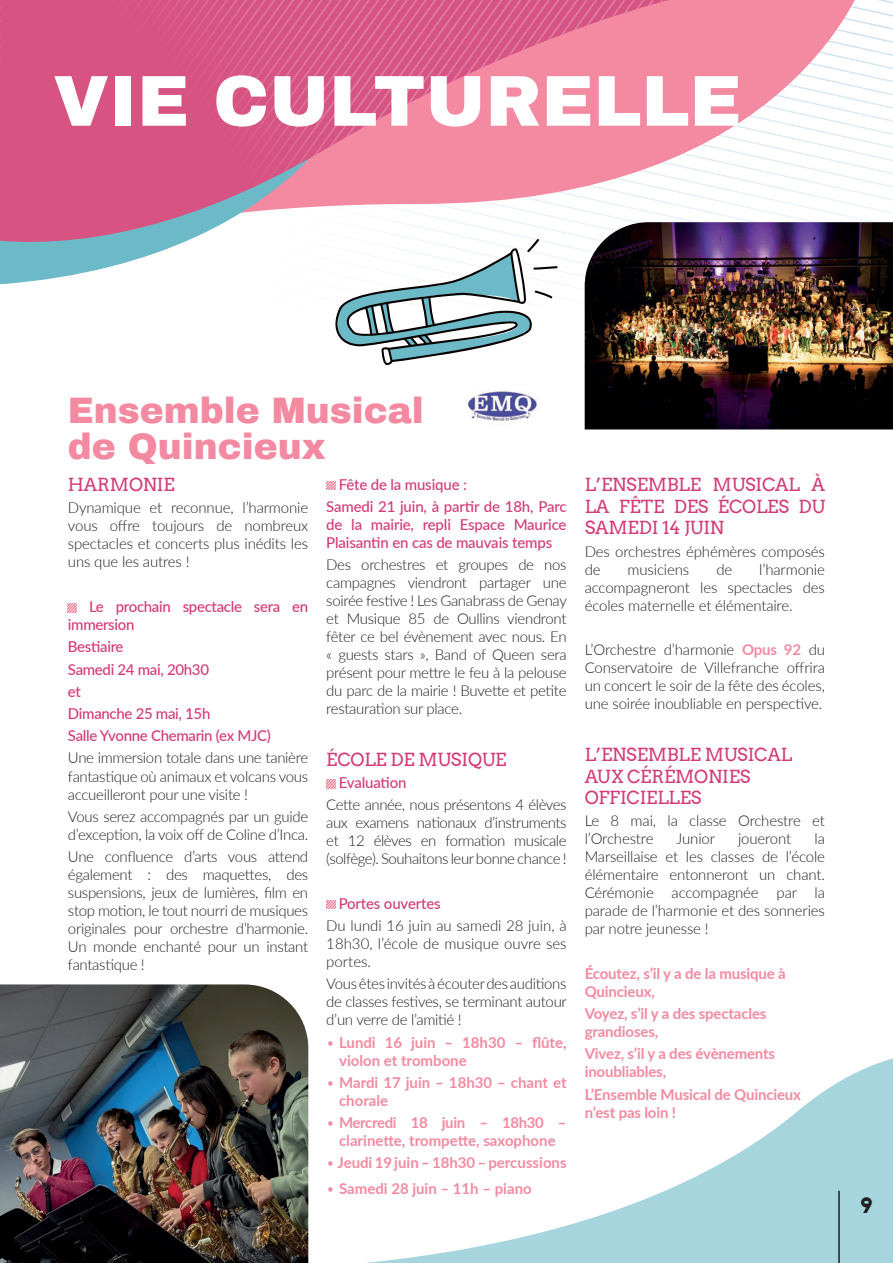
<style>
.page{position:relative;width:893px;height:1263px;background:#fff}
.page>*{position:absolute;margin:0;border:0;box-sizing:border-box;transform-origin:0 0}
.t1{font:900 72px "Archivo";color:#fff}
.t2{font:900 36px/36px "Archivo";color:#f38aa1}
.t3{font:700 21px "Arvo";color:#231f20}
.t4{font:18px/21.6px "Arvo";letter-spacing:-.01em;color:#d33a78;text-align:justify}
.t5{font:300 15px/18px "Lato";letter-spacing:-.02em;color:#231f20;text-align:justify}
.t6{font:700 15px/18px "Lato";letter-spacing:-.01em;color:#f38aa1}
.t7{font:500 15px/22.2px "Lato";letter-spacing:-.02em;color:#d33a78}
.s1{font-weight:300}
.s2{font-weight:700;color:#f38aa1}
</style>
<div class="page">
<svg style="left:558px;top:0;width:309px;height:277px"></svg>
<svg style="left:0;top:250px;width:164px;height:35px;fill:#6cb9c7"></svg>
<img style="left:0;top:0;width:783px;height:247px">
<svg style="left:308px;top:1050px;width:585px;height:213px"></svg>
<hr style="left:838px;top:1191px;width:2px;height:72px;background:#231f20">
<img style="left:0;top:0;width:1px;height:134px">
<svg style="left:68px;top:604px;width:9px;height:8px"></svg>
<svg style="left:326px;top:481px;width:9px;height:9px"></svg>
<svg style="left:326px;top:780px;width:9px;height:8px"></svg>
<svg style="left:326px;top:900px;width:9px;height:9px"></svg>
<img style="left:585px;top:222px;width:308px;height:207px">
<img style="left:0;top:984px;width:308px;height:279px">
<img style="left:467px;top:399px;width:70px;height:22px">
<svg style="left:325px;top:237px;width:233px;height:162px"></svg>
<h1 class="t1" style="left:53px;top:57px;width:690px">VIE CULTURELLE</h1>
<h2 class="t2" style="left:68px;top:392px;width:358px">Ensemble Musical de Quincieux</h2>
<p class="t4" style="left:68px;top:474px;width:108px">HARMONIE</p>
<p class="t5" style="left:68px;top:498px;width:242px">Dynamique et reconnue, l’harmonie vous offre toujours de nombreux spectacles et concerts plus inédits les uns que les autres !</p>
<p class="t7" style="left:68px;top:597px;width:242px;line-height:18px;text-indent:21px">Le prochain spectacle sera en immersion</p>
<p class="t7" style="left:68px;top:635px;width:204px">Bestiaire<br>Samedi 24 mai, 20h30<br>et<br>Dimanche 25 mai, 15h<br>Salle Yvonne Chemarin (ex MJC)</p>
<p class="t5" style="left:68px;top:748px;width:242px">Une immersion totale dans une tanière fantastique où animaux et volcans vous accueilleront pour une visite !</p>
<p class="t5" style="left:68px;top:807px;width:242px">Vous serez accompagnés par un guide d’exception, la voix off de Coline d’Inca.</p>
<p class="t5" style="left:68px;top:847px;width:242px">Une confluence d’arts vous attend également : des maquettes, des suspensions, jeux de lumières, film en stop motion, le tout nourri de musiques originales pour orchestre d’harmonie.<br>Un monde enchanté pour un instant fantastique !</p>
<p class="t7" style="left:326px;top:472px;width:242px;text-indent:12px">Fête de la musique :<br>Samedi 21 juin, à partir de 18h, Parc</p>
<p class="t7" style="left:326px;top:515px;width:242px;line-height:18px">de la mairie, repli Espace Maurice<br>Plaisantin en cas de mauvais temps</p>
<p class="t5" style="left:326px;top:555px;width:242px">Des orchestres et groupes de nos campagnes viendront partager une soirée festive ! Les Ganabrass de Genay et Musique 85 de Oullins viendront fêter ce bel évènement avec nous. En « guests stars », Band of Queen sera présent pour mettre le feu à la pelouse du parc de la mairie ! Buvette et petite restauration sur place.</p>
<p class="t4" style="left:326px;top:749px;width:182px">ÉCOLE DE MUSIQUE</p>
<p class="t7" style="left:339px;top:771px;width:69px">Evaluation</p>
<p class="t5" style="left:326px;top:795px;width:242px">Cette année, nous présentons 4 élèves aux examens nationaux d’instruments et 12 élèves en formation musicale (solfège). Souhaitons leur bonne chance !</p>
<p class="t7" style="left:339px;top:892px;width:103px">Portes ouvertes</p>
<p class="t5" style="left:326px;top:916px;width:242px">Du lundi 16 juin au samedi 28 juin, à 18h30, l’école de musique ouvre ses portes.</p>
<p class="t5" style="left:326px;top:974px;width:242px">Vous êtes invités à écouter des auditions de classes festives, se terminant autour d’un verre de l’amitié !</p>
<p class="t6" style="left:339px;top:1032px;width:229px;text-indent:-13px"><span class="s1">•</span> Lundi 16 juin – 18h30 – flûte, violon et trombone</p>
<p class="t6" style="left:339px;top:1073px;width:229px;text-indent:-13px"><span class="s1">•</span> Mardi 17 juin – 18h30 – chant et chorale</p>
<p class="t6" style="left:326px;top:1113px;width:242px;text-align:center"><span class="s1">•</span> Mercredi 18 juin – 18h30 – clarinette, trompette, saxophone</p>
<p class="t6" style="left:326px;top:1153px;width:242px"><span class="s1">•</span> Jeudi 19 juin – 18h30 – percussions</p>
<p class="t6" style="left:326px;top:1179px;width:207px"><span class="s1">•</span> Samedi 28 juin – 11h – piano</p>
<p class="t4" style="left:585px;top:474px;width:242px">L’ENSEMBLE MUSICAL À LA FÊTE DES ÉCOLES DU SAMEDI 14 JUIN</p>
<p class="t5" style="left:585px;top:542px;width:242px">Des orchestres éphémères composés de</p>
<p class="t5" style="left:585px;top:560px;width:242px;text-indent:175px">l’harmonie accompagneront les spectacles des écoles maternelle et élémentaire.</p>
<p class="t5" style="left:585px;top:640px;width:242px">L’Orchestre d’harmonie <span class="s2">Opus 92</span> du Conservatoire de Villefranche offrira un concert le soir de la fête des écoles, une soirée inoubliable en perspective.</p>
<p class="t4" style="left:585px;top:744px;width:209px;text-align:left">L’ENSEMBLE MUSICAL<br>AUX CÉRÉMONIES<br>OFFICIELLES</p>
<p class="t5" style="left:585px;top:811px;width:242px">Le 8 mai, la classe Orchestre et l’Orchestre</p>
<p class="t5" style="left:628px;top:560px;width:63px">musiciens</p>
<p class="t5" style="left:716px;top:560px;width:17px">de</p>
<p class="t5" style="left:585px;top:829px;width:242px;text-indent:230px">la Marseillaise et les classes de l’école élémentaire entonneront un chant.<br>Cérémonie accompagnée par la parade de l’harmonie et des sonneries par notre jeunesse !</p>
<p class="t6" style="left:585px;top:964px;width:203px">Écoutez, s’il y a de la musique à<br>Quincieux,</p>
<p class="t6" style="left:585px;top:1004px;width:183px">Voyez, s’il y a des spectacles grandioses,</p>
<p class="t6" style="left:585px;top:1044px;width:192px">Vivez, s’il y a des évènements inoubliables,</p>
<p class="t6" style="left:585px;top:1084px;width:218px">L’Ensemble Musical de Quincieux n’est pas loin !</p>
<p class="t5" style="left:676px;top:829px;width:40px">Junior</p>
<p class="t5" style="left:738px;top:829px;width:55px">joueront</p>
<h3 class="t3" style="left:860px;top:1192px;width:13px">9</h3>
</div>
